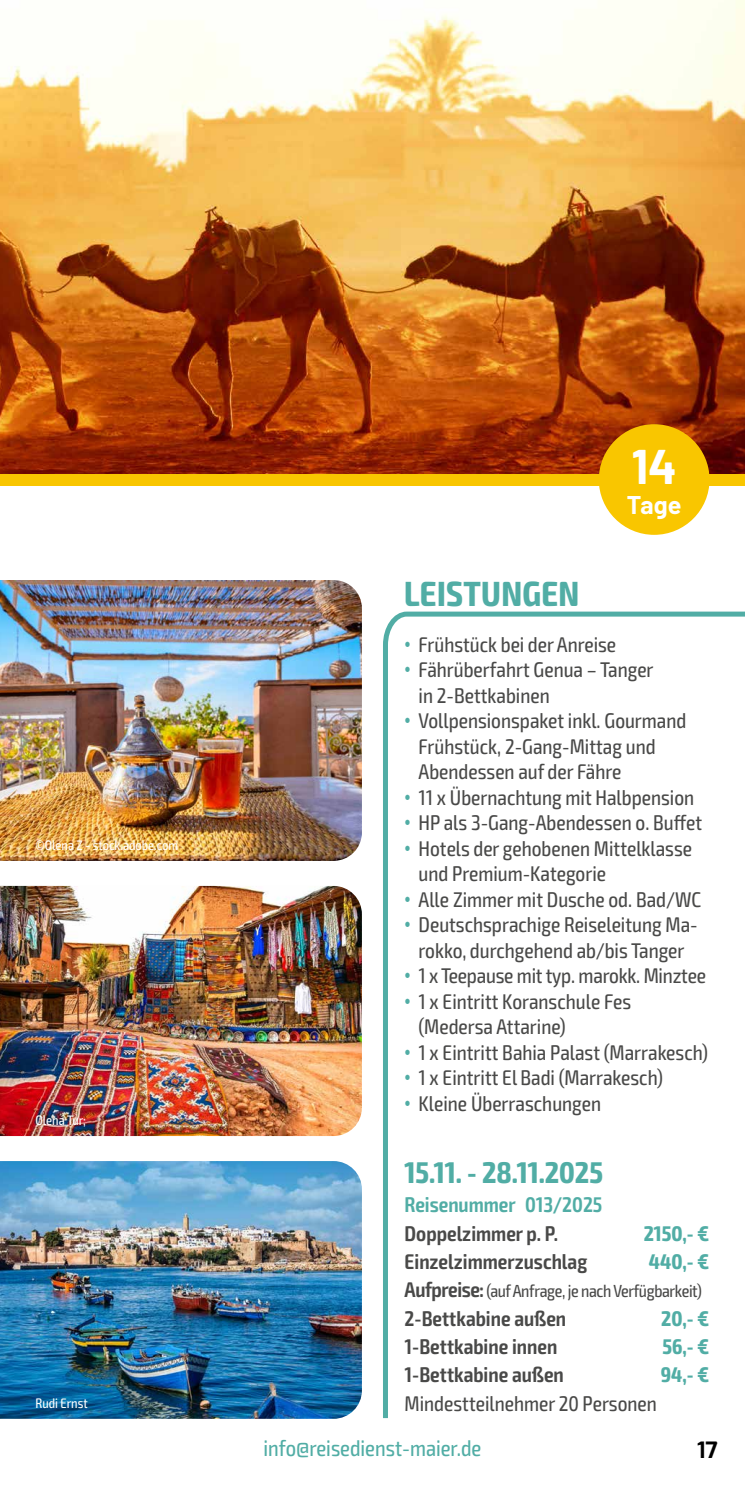
<style>
.page{position:relative;width:745px;height:1489px;background:#fff}
.page>*{position:absolute;margin:0;border:0;box-sizing:border-box;transform-origin:0 0}
.t1{font:700 47.5px "Barlow";color:#fff}
.t2{font:700 condensed 35px "Exo 2";letter-spacing:.01em;color:#51ada5}
.t3{font:700 condensed 30px "Exo 2";color:#51ada5}
.t4{font:700 25px "Barlow";color:#fff}
.t5{font:condensed 22.5px "Exo 2";color:#51ada5}
.t6{font:700 22.5px "Exo";color:#000}
.t7{font:condensed 21.25px/25.5px "Exo 2";color:#494948}
.t8{font:600 condensed 21.25px "Exo 2";color:#494948}
.t9{font:700 condensed 21.25px "Exo 2";color:#51ada5}
.t10{font:600 condensed 21.25px "Exo 2";color:#51ada5}
.t11{font:condensed 17.5px "Exo 2";letter-spacing:-.02em;color:#494948}
.t12{font:condensed 13.75px "Exo 2";color:#fff}
.s1{font-family:"Arial Narrow";font-stretch:normal;color:#51ada5}
.s2{font-weight:600;font-size:21.25px}
</style>
<div class="page">
<img style="left:0;top:0;width:744px;height:474px">
<div style="left:0;top:474px;width:744px;height:11px;background:#f9c600"></div>
<svg style="left:383px;top:611px;width:361px;height:808px"></svg>
<img style="left:0;top:1161px;width:361px;height:257px">
<img style="left:0;top:885px;width:361px;height:250px">
<img style="left:0;top:580px;width:361px;height:280px">
<div style="left:598px;top:424px;width:111px;height:111px;background:#f9c600;border-radius:50%"></div>
<p class="t12" style="left:35px;top:837px;width:144px">©Olena Z - stock.adobe.com</p>
<p class="t12" style="left:35px;top:1112px;width:52px">Olena Tur;</p>
<p class="t12" style="left:35px;top:1394px;width:54px">Rudi Ernst</p>
<h1 class="t1" style="left:631px;top:432px;width:47px">14</h1>
<p class="t4" style="left:626px;top:486px;width:56px">Tage</p>
<h2 class="t2" style="left:404px;top:573px;width:177px">LEISTUNGEN</h2>
<p class="t7" style="left:404px;top:632px;width:213px"><span class="s1">•</span> Frühstück bei der Anreise</p>
<p class="t7" style="left:418px;top:657px;width:236px;text-indent:-14px"><span class="s1">•</span> Fährüberfahrt Genua – Tanger in 2-Bettkabinen</p>
<p class="t7" style="left:418px;top:708px;width:269px;text-indent:-14px"><span class="s1">•</span> Vollpensionspaket inkl. Gourmand<br>Frühstück, 2-Gang-Mittag und<br>Abendessen auf der Fähre</p>
<p class="t7" style="left:404px;top:785px;width:291px"><span class="s1">•</span> 11 x Übernachtung mit Halbpension</p>
<p class="t7" style="left:404px;top:810px;width:299px"><span class="s1">•</span> HP als 3-Gang-Abendessen o. Buffet</p>
<p class="t7" style="left:418px;top:836px;width:275px;text-indent:-14px"><span class="s1">•</span> Hotels der gehobenen Mittelklasse und Premium-Kategorie</p>
<p class="t7" style="left:404px;top:887px;width:298px"><span class="s1">•</span> Alle Zimmer mit Dusche od. Bad/WC</p>
<p class="t7" style="left:404px;top:912px;width:294px;text-align:center"><span class="s1">•</span> Deutschsprachige Reiseleitung Ma&shy;rokko, durchgehend ab/bis Tanger</p>
<p class="t7" style="left:404px;top:963px;width:303px"><span class="s1">•</span> 1 x Teepause mit typ. marokk. Minztee</p>
<p class="t7" style="left:418px;top:989px;width:214px;text-indent:-14px"><span class="s1">•</span> 1 x Eintritt Koranschule Fes (Medersa Attarine)</p>
<p class="t7" style="left:404px;top:1040px;width:305px"><span class="s1">•</span> 1 x Eintritt Bahia Palast (Marrakesch)</p>
<p class="t7" style="left:404px;top:1065px;width:260px"><span class="s1">•</span> 1 x Eintritt El Badi (Marrakesch)</p>
<p class="t7" style="left:404px;top:1091px;width:198px"><span class="s1">•</span> Kleine Überraschungen</p>
<h3 class="t3" style="left:404px;top:1154px;width:200px">15.11. - 28.11.2025</h3>
<p class="t10" style="left:404px;top:1191px;width:199px">Reisenummer 013/2025</p>
<p class="t8" style="left:404px;top:1220px;width:155px">Doppelzimmer p. P.</p>
<p class="t9" style="left:643px;top:1220px;width:67px">2150,- €</p>
<p class="t8" style="left:404px;top:1248px;width:184px">Einzelzimmerzuschlag</p>
<p class="t9" style="left:648px;top:1248px;width:62px">440,- €</p>
<p class="t11" style="left:404px;top:1280px;width:299px"><span class="s2">Aufpreise:</span>(auf Anfrage, je nach Verfügbarkeit)</p>
<p class="t8" style="left:404px;top:1305px;width:163px">2-Bettkabine außen</p>
<p class="t9" style="left:660px;top:1305px;width:50px">20,- €</p>
<p class="t8" style="left:404px;top:1333px;width:154px">1-Bettkabine innen</p>
<p class="t9" style="left:662px;top:1333px;width:49px">56,- €</p>
<p class="t8" style="left:404px;top:1361px;width:161px">1-Bettkabine außen</p>
<p class="t9" style="left:660px;top:1361px;width:50px">94,- €</p>
<p class="t7" style="left:404px;top:1390px;width:253px">Mindestteilnehmer 20 Personen</p>
<p class="t5" style="left:263px;top:1435px;width:219px">info@reisedienst-maier.de</p>
<p class="t6" style="left:696px;top:1434px;width:22px">17</p>
</div>
